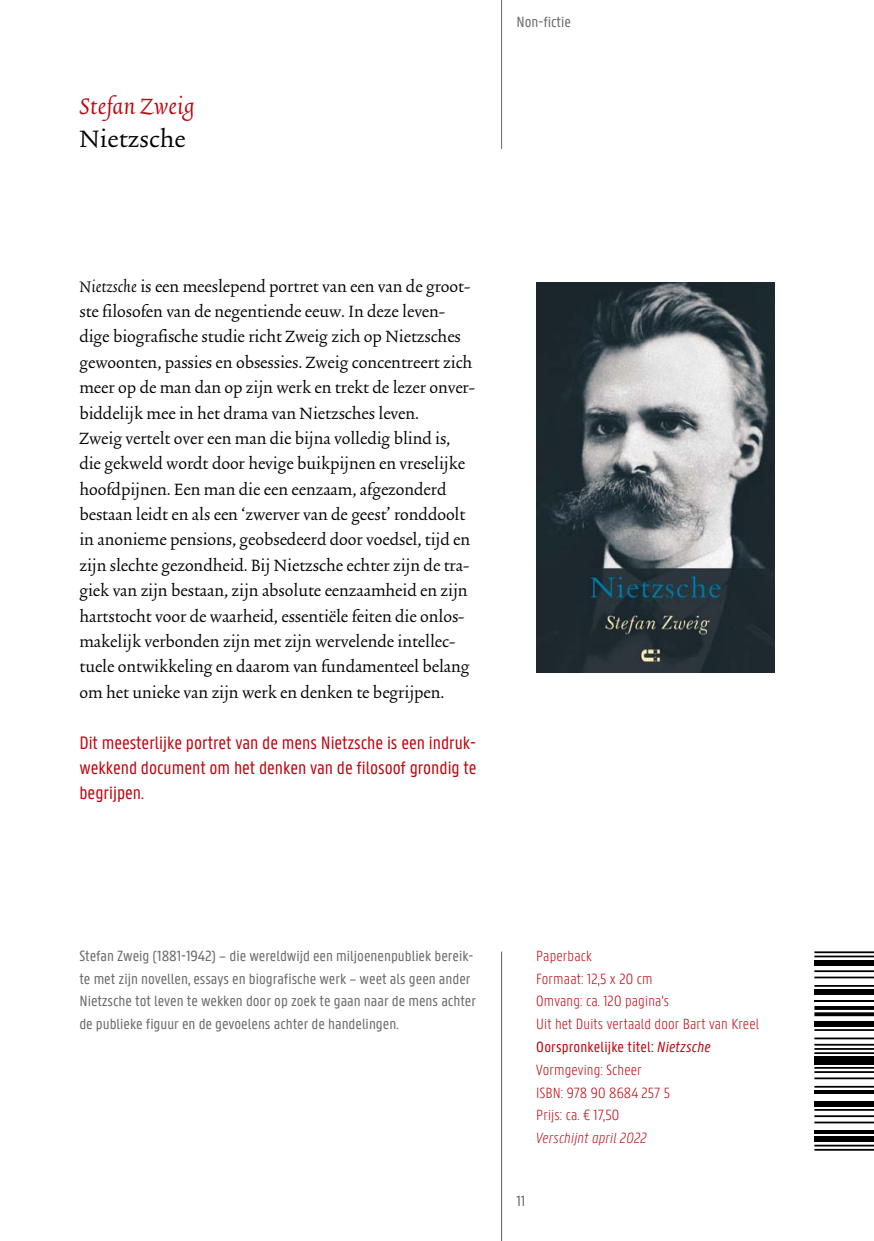
<style>
.page{position:relative;width:874px;height:1241px;background:#fff}
.page>*{position:absolute;margin:0;border:0;box-sizing:border-box;transform-origin:0 0}
.t1{font:28px "Trinite No 2 Rom Wid Ita";letter-spacing:.015em;color:#bd0710}
.t2{font:28px "Trinite No 2 Rom Wid";letter-spacing:.01em;color:#000}
.t3{font:19.25px/25.4px "Trinite No 2 Rom Wid";color:#000}
.t4{font:19.25px/25.4px "Panno Text";color:#bd0710;text-align:justify}
.t5{font:15.75px/22.8px "Panno Text";color:#6a6a6c}
.t6{font:300 15.75px/22.8px "Panno Text";letter-spacing:.01em;color:#bd0710}
.t7{font:italic 300 15.75px "Panno Text";letter-spacing:.01em;color:#bd0710}
.s1{font-family:"Trinite No 2 Rom Wid Ita"}
.s2{font-weight:400}
.s3{font-weight:400;font-style:italic}
</style>
<div class="page">
<hr style="left:501px;top:0;width:1px;height:149px;background:#6a6a6c">
<img style="left:536px;top:282px;width:238px;height:390px">
<hr style="left:501px;top:951px;width:1px;height:289px;background:#6a6a6c">
<hr style="left:814px;top:1144px;width:59px;height:2px;background:#000">
<hr style="left:814px;top:1148px;width:59px;height:2px;background:#000">
<div style="left:814px;top:1136px;width:59px;height:6px;background:#000"></div>
<svg style="left:814px;top:1130px;width:59px;height:3px"></svg>
<hr style="left:814px;top:1108px;width:59px;height:2px;background:#000">
<hr style="left:814px;top:1115px;width:59px;height:1px;background:#000">
<hr style="left:814px;top:1121px;width:59px;height:2px;background:#000">
<div style="left:814px;top:1100px;width:59px;height:6px;background:#000"></div>
<svg style="left:814px;top:1090px;width:59px;height:3px"></svg>
<hr style="left:814px;top:1066px;width:59px;height:2px;background:#000">
<hr style="left:814px;top:1070px;width:59px;height:2px;background:#000">
<hr style="left:814px;top:1077px;width:59px;height:2px;background:#000">
<hr style="left:814px;top:1085px;width:59px;height:2px;background:#000">
<div style="left:814px;top:1056px;width:59px;height:8px;background:#000"></div>
<hr style="left:814px;top:1028px;width:59px;height:2px;background:#000">
<hr style="left:814px;top:1037px;width:59px;height:2px;background:#000">
<hr style="left:814px;top:1043px;width:59px;height:2px;background:#000">
<hr style="left:814px;top:1047px;width:59px;height:2px;background:#000">
<hr style="left:814px;top:1052px;width:59px;height:1px;background:#000">
<div style="left:814px;top:1020px;width:59px;height:6px;background:#000"></div>
<svg style="left:814px;top:1006px;width:59px;height:3px"></svg>
<svg style="left:814px;top:1012px;width:59px;height:4px"></svg>
<hr style="left:814px;top:999px;width:59px;height:2px;background:#000">
<div style="left:814px;top:989px;width:59px;height:6px;background:#000"></div>
<hr style="left:814px;top:970px;width:59px;height:1px;background:#000">
<hr style="left:814px;top:976px;width:59px;height:2px;background:#000">
<hr style="left:814px;top:984px;width:59px;height:2px;background:#000">
<div style="left:814px;top:959px;width:59px;height:6px;background:#000"></div>
<hr style="left:814px;top:951px;width:59px;height:2px;background:#000">
<hr style="left:814px;top:955px;width:59px;height:2px;background:#000">
<h1 class="t1" style="left:79px;top:93px;width:117px">Stefan Zweig</h1>
<h1 class="t2" style="left:79px;top:126px;width:107px">Nietzsche</h1>
<p class="t5" style="left:516px;top:11px;width:56px">Non-fictie</p>
<p class="t3" style="left:79px;top:274px;width:397px"><span class="s1">Nietzsche</span> is een meeslepend portret van een van de groot&shy;ste filosofen van de negentiende eeuw. In deze leven&shy;dige biografische studie richt Zweig zich op Nietzsches gewoonten, passies en obsessies. Zweig concentreert zich meer op de man dan op zijn werk en trekt de lezer onver&shy;biddelijk mee in het drama van Nietzsches leven.<br>Zweig vertelt over een man die bijna volledig blind is, die gekweld wordt door hevige buikpijnen en vreselijke hoofdpijnen. Een man die een eenzaam, afgezonderd bestaan leidt en als een ‘zwerver van de geest’ ronddoolt in anonieme pensions, geobsedeerd door voedsel, tijd en zijn slechte gezondheid. Bij Nietzsche echter zijn de tra&shy;giek van zijn bestaan, zijn absolute eenzaamheid en zijn hartstocht voor de waarheid, essentiële feiten die onlos&shy;makelijk verbonden zijn met zijn wervelende intellec&shy;tuele ontwikkeling en daarom van fundamenteel belang om het unieke van zijn werk en denken te begrijpen.</p>
<p class="t4" style="left:79px;top:730px;width:398px">Dit meesterlijke portret van de mens Nietzsche is een indruk&shy;wekkend document om het denken van de filosoof grondig te begrijpen.</p>
<p class="t5" style="left:79px;top:944px;width:398px">Stefan Zweig (1881-1942) – die wereldwijd een miljoenenpubliek bereik&shy;te met zijn novellen, essays en biografische werk – weet als geen ander Nietzsche tot leven te wekken door op zoek te gaan naar de mens achter de publieke figuur en de gevoelens achter de handelingen.</p>
<p class="t6" style="left:536px;top:944px;width:224px">Paperback<br>Formaat: 12,5 x 20 cm<br>Omvang: ca. 120 pagina’s<br>Uit het Duits vertaald door Bart van Kreel<br><span class="s2">Oorspronkelijke titel:</span> <span class="s3">Nietzsche<br></span>Vormgeving: Scheer<br>ISBN: 978 90 8684 257 5<br>Prijs: ca. € 17,50</p>
<p class="t7" style="left:536px;top:1129px;width:112px">Verschijnt april 2022</p>
<p class="t5" style="left:516px;top:1189px;width:11px">11</p>
</div>
